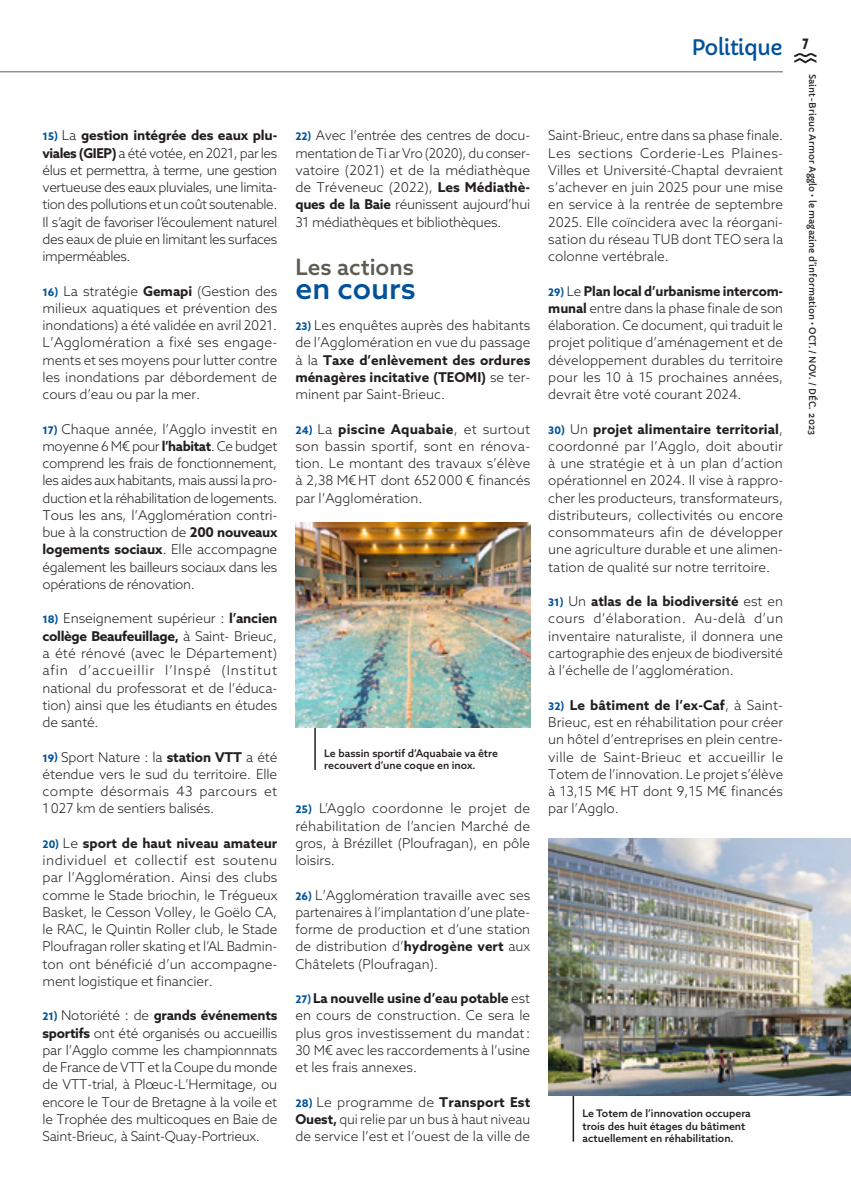
<style>
.page{position:relative;width:851px;height:1191px;background:#fff}
.page>*{position:absolute;margin:0;border:0;box-sizing:border-box;transform-origin:0 0}
.t1{font:500 30px "Azo Sans";color:#01529a}
.t2{font:500 22.5px "Azo Sans";color:#5d5d52}
.t3{font:21px "Capriola";letter-spacing:-.04em;color:#01529a}
.t4{font:300 13.5px/17.2px "Azo Sans";color:#231f20;text-align:justify}
.t5{font:900 13.5px "Politica";color:#231f20}
.t6{font:500 10.5px/12.6px "Azo Sans";color:#231f20}
.t7{font:9px "Capriola";color:#231f20}
.s1{font-weight:700;font-size:10.5px;color:#01529a}
.s2{font-weight:700}
</style>
<div class="page">
<svg style="left:794px;top:53px;width:22px;height:10px"></svg>
<hr style="left:0;top:71px;width:782px;height:1px;background:#5d5d52">
<hr style="left:314px;top:719px;width:2px;height:51px;background:#231f20">
<hr style="left:572px;top:1089px;width:2px;height:52px;background:#231f20">
<img style="left:548px;top:838px;width:302px;height:257px">
<img style="left:295px;top:522px;width:235px;height:205px">
<h3 class="t3" style="left:691px;top:37px;width:93px">Politique</h3>
<p class="t4" style="left:43px;top:128px;width:236px"><span class="s1">15)</span> La <span class="s2">gestion intégrée des eaux plu&shy;viales (GIEP)</span> a été votée, en 2021, par les élus et permettra, à terme, une gestion vertueuse des eaux pluviales, une limita&shy;tion des pollutions et un coût soutenable.<br>Il s’agit de favoriser l’écoulement naturel des eaux de pluie en limitant les surfaces imperméables.</p>
<p class="t4" style="left:43px;top:283px;width:236px"><span class="s1">16)</span> La stratégie <span class="s2">Gemapi</span> (Gestion des milieux aquatiques et prévention des inondations) a été validée en avril 2021.<br>L’Agglomération a fixé ses engage&shy;ments et ses moyens pour lutter contre les inondations par débordement de cours d’eau ou par la mer.</p>
<p class="t4" style="left:43px;top:421px;width:236px"><span class="s1">17)</span> Chaque année, l’Agglo investit en moyenne 6 M€ pour <span class="s2">l’habitat</span>. Ce budget comprend les frais de fonctionnement, les aides aux habitants, mais aussi la pro&shy;duction et la réhabilitation de logements.<br>Tous les ans, l’Agglomération contri&shy;bue à la construction de <span class="s2">200 nouveaux logements sociaux</span>. Elle accompagne également les bailleurs sociaux dans les opérations de rénovation.</p>
<p class="t4" style="left:43px;top:611px;width:236px"><span class="s1">18)</span> Enseignement supérieur : <span class="s2">l’ancien collège Beaufeuillage,</span> à Saint- Brieuc, a été rénové (avec le Département) afin d’accueillir l’Inspé (Institut national du professorat et de l’éduca&shy;tion) ainsi que les étudiants en études de santé.</p>
<p class="t4" style="left:43px;top:749px;width:236px"><span class="s1">19)</span> Sport Nature : la <span class="s2">station VTT</span> a été étendue vers le sud du territoire. Elle compte désormais 43 parcours et 1 027 km de sentiers balisés.</p>
<p class="t4" style="left:43px;top:835px;width:236px"><span class="s1">20)</span> Le <span class="s2">sport de haut niveau amateur </span>individuel et collectif est soutenu par l’Agglomération. Ainsi des clubs comme le Stade briochin, le Trégueux Basket, le Cesson Volley, le Goëlo CA, le RAC, le Quintin Roller club, le Stade Ploufragan roller skating et l’AL Badmin&shy;ton ont bénéficié d’un accompagne&shy;ment logistique et financier.</p>
<p class="t4" style="left:43px;top:1008px;width:236px"><span class="s1">21)</span> Notoriété : de <span class="s2">grands événements sportifs</span> ont été organisés ou accueillis par l’Agglo comme les championnnats de France de VTT et la Coupe du monde de VTT-trial, à Plœuc-L’Hermitage, ou encore le Tour de Bretagne à la voile et le Trophée des multicoques en Baie de Saint-Brieuc, à Saint-Quay-Portrieux.</p>
<p class="t4" style="left:295px;top:128px;width:236px"><span class="s1">22)</span> Avec l’entrée des centres de docu&shy;mentation de Ti ar Vro (2020), du conser&shy;vatoire (2021) et de la médiathèque de Tréveneuc (2022), <span class="s2">Les Médiathè&shy;ques de la Baie</span> réunissent aujourd’hui 31 médiathèques et bibliothèques.</p>
<h2 class="t2" style="left:295px;top:257px;width:120px">Les actions</h2>
<h1 class="t1" style="left:295px;top:275px;width:122px">en cours</h1>
<p class="t4" style="left:295px;top:318px;width:236px"><span class="s1">23)</span> Les enquêtes auprès des habitants de l’Agglomération en vue du passage à la <span class="s2">Taxe d’enlèvement des ordures ménagères incitative (TEOMI)</span> se ter&shy;minent par Saint-Brieuc.</p>
<p class="t4" style="left:295px;top:421px;width:236px"><span class="s1">24)</span> La <span class="s2">piscine Aquabaie</span>, et surtout son bassin sportif, sont en rénova&shy;tion. Le montant des travaux s’élève à 2,38 M€ HT dont 652 000 € financés par l’Agglomération.</p>
<p class="t6" style="left:324px;top:747px;width:175px">Le bassin sportif d’Aquabaie va être recouvert d’une coque en inox.</p>
<p class="t4" style="left:295px;top:801px;width:236px"><span class="s1">25)</span> L’Agglo coordonne le projet de réhabilitation de l’ancien Marché de gros, à Brézillet (Ploufragan), en pôle loisirs.</p>
<p class="t4" style="left:295px;top:887px;width:236px"><span class="s1">26)</span> L’Agglomération travaille avec ses partenaires à l’implantation d’une plate&shy;forme de production et d’une station de distribution d’<span class="s2">hydrogène vert</span> aux Châtelets (Ploufragan).</p>
<p class="t4" style="left:295px;top:990px;width:236px"><span class="s1">27)</span> <span class="s2">La nouvelle usine d’eau potable</span> est en cours de construction. Ce sera le plus gros investissement du mandat :<br>30 M€ avec les raccordements à l’usine et les frais annexes.</p>
<p class="t4" style="left:295px;top:1094px;width:236px"><span class="s1">28)</span> Le programme de <span class="s2">Transport Est Ouest,</span> qui relie par un bus à haut niveau de service l’est et l’ouest de la ville de</p>
<p class="t4" style="left:548px;top:128px;width:236px">Saint-Brieuc, entre dans sa phase finale.<br>Les sections Corderie-Les Plaines-Villes et Université-Chaptal devraient s’achever en juin 2025 pour une mise en service à la rentrée de septembre 2025. Elle coïncidera avec la réorgani&shy;sation du réseau TUB dont TEO sera la colonne vertébrale.</p>
<p class="t4" style="left:548px;top:283px;width:236px"><span class="s1">29)</span> Le <span class="s2">Plan local d’urbanisme intercom&shy;munal</span> entre dans la phase finale de son élaboration. Ce document, qui traduit le projet politique d’aménagement et de développement durables du territoire pour les 10 à 15 prochaines années, devrait être voté courant 2024.</p>
<p class="t4" style="left:548px;top:421px;width:236px"><span class="s1">30)</span> Un <span class="s2">projet alimentaire territorial</span>, coordonné par l’Agglo, doit aboutir à une stratégie et à un plan d’action opérationnel en 2024. Il vise à rappro&shy;cher les producteurs, transformateurs, distributeurs, collectivités ou encore consommateurs afin de développer une agriculture durable et une alimen&shy;tation de qualité sur notre territoire.</p>
<p class="t4" style="left:548px;top:594px;width:236px"><span class="s1">31)</span> Un <span class="s2">atlas de la biodiversité</span> est en cours d’élaboration. Au-delà d’un inventaire naturaliste, il donnera une cartographie des enjeux de biodiversité à l’échelle de l’agglomération.</p>
<p class="t4" style="left:548px;top:697px;width:236px"><span class="s1">32)</span> <span class="s2">Le bâtiment de l’ex-Caf</span>, à Saint-Brieuc, est en réhabilitation pour créer un hôtel d’entreprises en plein centre&shy;ville de Saint-Brieuc et accueillir le Totem de l’innovation. Le projet s’élève à 13,15 M€ HT dont 9,15 M€ financés par l’Agglo.</p>
<p class="t6" style="left:582px;top:1107px;width:170px">Le Totem de l’innovation occupera trois des huit étages du bâtiment actuellement en réhabilitation.</p>
<p class="t5" style="left:801px;top:37px;width:9px">7</p>
<p class="t7" style="left:816px;top:74px;width:363px;rotate:90deg">Saint-Brieuc Armor Agglo • le magazine d’information • OCT. / NOV. / DÉC. 2023</p>
</div>
